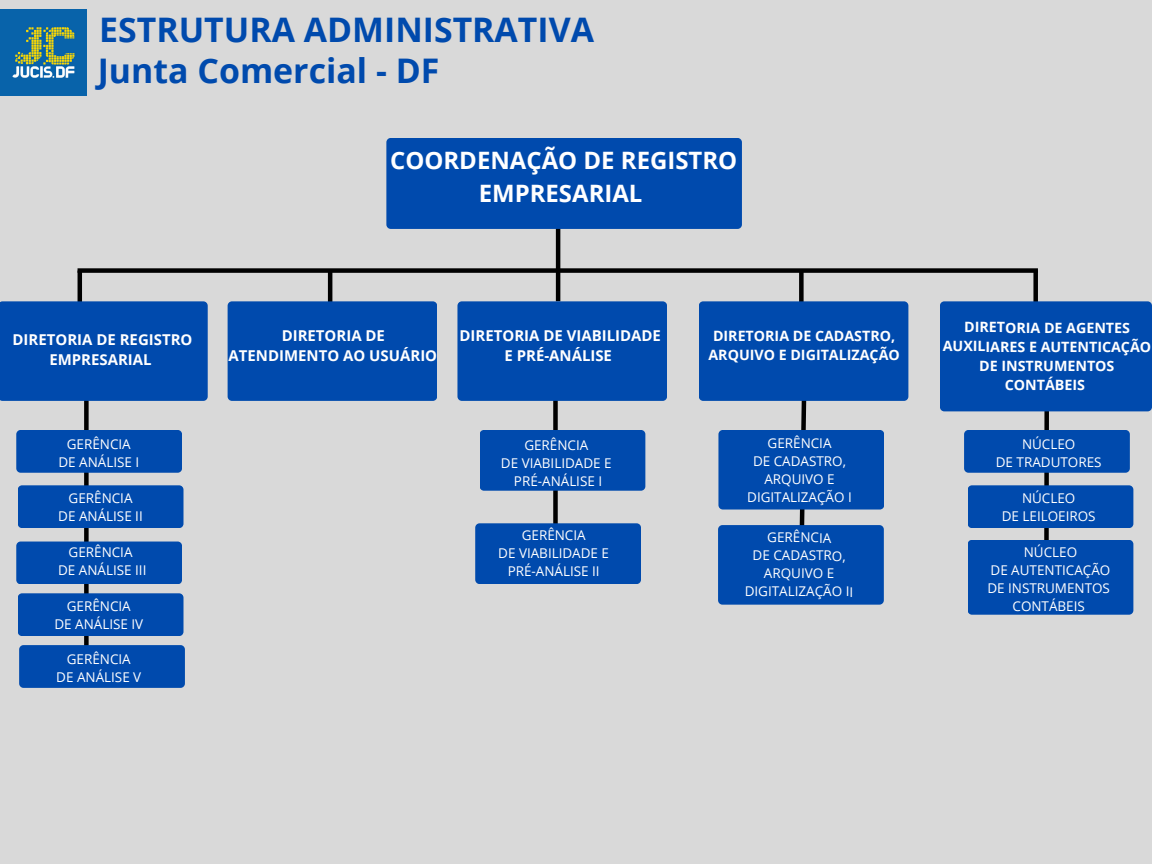
<style>
.page{position:relative;width:1152px;height:864px;background:#d9d9d9}
.page>*{position:absolute;margin:0;border:0;box-sizing:border-box;transform-origin:0 0}
.t1{font:700 33.9px "Open Sans";color:#004aad}
.t2{font:700 24px/32.7px "Open Sans";color:#fff;text-align:center}
.t3{font:700 15px/20.2px "Open Sans";color:#fff;text-align:center}
.t4{font:700 14.25px/19.2px "Open Sans";color:#fff;text-align:center}
.t5{font:13.5px "Open Sans";color:#fff}
</style>
<div class="page">
<hr style="left:556px;top:211px;width:4px;height:90px;background:#000">
<hr style="left:78px;top:271px;width:4px;height:50px;background:#000">
<div style="left:84px;top:388px;width:5px;height:299px;background:#000"></div>
<div style="left:18px;top:485px;width:165px;height:43px;background:#004aad"></div>
<div style="left:16px;top:430px;width:166px;height:43px;background:#004aad"></div>
<div style="left:0;top:301px;width:208px;height:100px;background:#004aad"></div>
<div style="left:386px;top:138px;width:356px;height:91px;background:#004aad"></div>
<hr style="left:328px;top:271px;width:4px;height:50px;background:#000">
<div style="left:228px;top:301px;width:209px;height:100px;background:#004aad"></div>
<div style="left:553px;top:352px;width:5px;height:207px;background:#000"></div>
<div style="left:475px;top:523px;width:166px;height:61px;background:#004aad"></div>
<div style="left:480px;top:430px;width:165px;height:61px;background:#004aad"></div>
<div style="left:457px;top:301px;width:210px;height:100px;background:#004aad"></div>
<div style="left:799px;top:271px;width:5px;height:50px;background:#000"></div>
<div style="left:1033px;top:271px;width:5px;height:50px;background:#000"></div>
<div style="left:1044px;top:393px;width:5px;height:192px;background:#000"></div>
<div style="left:968px;top:540px;width:165px;height:75px;background:#004aad"></div>
<div style="left:968px;top:485px;width:165px;height:43px;background:#004aad"></div>
<div style="left:940px;top:301px;width:212px;height:110px;background:#004aad"></div>
<div style="left:78px;top:268px;width:960px;height:5px;background:#000"></div>
<div style="left:16px;top:542px;width:166px;height:42px;background:#004aad"></div>
<div style="left:18px;top:593px;width:165px;height:43px;background:#004aad"></div>
<div style="left:19px;top:645px;width:166px;height:43px;background:#004aad"></div>
<svg style="left:699px;top:301px;width:209px;height:304px"></svg>
<div style="left:964px;top:430px;width:166px;height:43px;background:#004aad"></div>
<img style="left:0;top:9px;width:87px;height:87px">
<p class="t1" style="left:99px;top:6px;width:496px">ESTRUTURA ADMINISTRATIVA</p>
<p class="t1" style="left:98px;top:47px;width:343px">Junta Comercial - DF</p>
<h1 class="t2" style="left:390px;top:144px;width:349px">COORDENAÇÃO DE REGISTRO<br>EMPRESARIAL</h1>
<h2 class="t3" style="left:13px;top:329px;width:181px">DIRETORIA DE REGISTRO<br>EMPRESARIAL</h2>
<p class="t3" style="left:229px;top:325px;width:210px">DIRETORIA DE<br>ATENDIMENTO AO USUÁRIO</p>
<h3 class="t3" style="left:459px;top:325px;width:203px">DIRETORIA DE VIABILIDADE<br>E PRÉ-ANÁLISE</h3>
<h4 class="t4" style="left:708px;top:326px;width:193px">DIRETORIA DE CADASTRO,<br>ARQUIVO E DIGITALIZAÇÃO</h4>
<h4 class="t4" style="left:943px;top:318px;width:210px">DIRETORIA DE AGENTES<br>AUXILIARES E AUTENTICAÇÃO<br>DE INSTRUMENTOS<br>CONTÁBEIS</h4>
<h4 class="t5" style="left:67px;top:435px;width:65px">GERÊNCIA</h4>
<h4 class="t5" style="left:58px;top:453px;width:82px">DE ANÁLISE I</h4>
<h4 class="t5" style="left:69px;top:488px;width:65px">GERÊNCIA</h4>
<p class="t5" style="left:58px;top:506px;width:86px">DE ANÁLISE II</p>
<p class="t5" style="left:69px;top:542px;width:65px">GERÊNCIA</p>
<p class="t5" style="left:58px;top:560px;width:90px">DE ANÁLISE III</p>
<p class="t5" style="left:67px;top:596px;width:65px">GERÊNCIA</p>
<p class="t5" style="left:54px;top:614px;width:90px">DE ANÁLISE IV</p>
<p class="t5" style="left:67px;top:650px;width:65px">GERÊNCIA</p>
<p class="t5" style="left:56px;top:668px;width:87px">DE ANÁLISE V</p>
<p class="t5" style="left:524px;top:436px;width:65px">GERÊNCIA</p>
<p class="t5" style="left:501px;top:454px;width:112px">DE VIABILIDADE E</p>
<p class="t5" style="left:514px;top:472px;width:90px">PRÉ-ANÁLISE I</p>
<p class="t5" style="left:522px;top:526px;width:65px">GERÊNCIA</p>
<p class="t5" style="left:498px;top:544px;width:112px">DE VIABILIDADE E</p>
<p class="t5" style="left:508px;top:562px;width:93px">PRÉ-ANÁLISE II</p>
<p class="t5" style="left:768px;top:433px;width:65px">GERÊNCIA</p>
<p class="t5" style="left:753px;top:451px;width:95px">DE CADASTRO,</p>
<p class="t5" style="left:764px;top:469px;width:72px">ARQUIVO E</p>
<p class="t5" style="left:747px;top:487px;width:106px">DIGITALIZAÇÃO I</p>
<p class="t5" style="left:767px;top:528px;width:65px">GERÊNCIA</p>
<p class="t5" style="left:753px;top:546px;width:95px">DE CADASTRO,</p>
<p class="t5" style="left:764px;top:564px;width:72px">ARQUIVO E</p>
<p class="t5" style="left:745px;top:582px;width:110px">DIGITALIZAÇÃO II</p>
<p class="t5" style="left:1022px;top:435px;width:55px">NÚCLEO</p>
<p class="t5" style="left:996px;top:453px;width:107px">DE TRADUTORES</p>
<p class="t5" style="left:1022px;top:488px;width:55px">NÚCLEO</p>
<p class="t5" style="left:1002px;top:506px;width:95px">DE LEILOEIROS</p>
<p class="t5" style="left:1024px;top:542px;width:55px">NÚCLEO</p>
<p class="t5" style="left:991px;top:560px;width:121px">DE AUTENTICAÇÃO</p>
<p class="t5" style="left:987px;top:578px;width:124px">DE INSTRUMENTOS</p>
<p class="t5" style="left:1013px;top:596px;width:74px">CONTÁBEIS</p>
</div>
